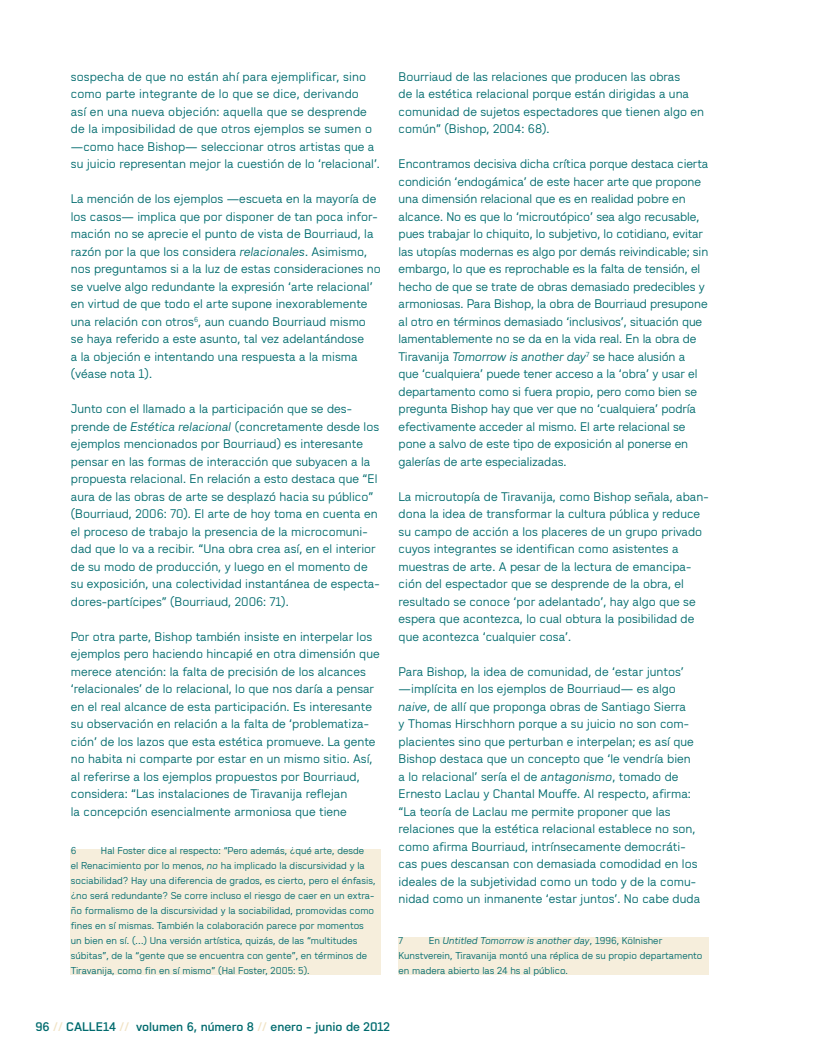
<style>
.page{position:relative;width:815px;height:1063px;background:#fff}
.page>*{position:absolute;margin:0;border:0;box-sizing:border-box;transform-origin:0 0}
.t1{font:12.5px/17.5px "Wedding Sans";color:#006b6e}
.t2{font:500 12.5px "Wedding Sans";color:#006b6e}
.t3{font:10px/15px "Wedding Sans";color:#006b6e}
.s1{font-style:italic}
.s2{font-style:inherit}
.s3{color:#f1e3c5}
</style>
<div class="page">
<div style="left:399px;top:937px;width:310px;height:37px;background:#f6eedc"></div>
<div style="left:71px;top:849px;width:310px;height:125px;background:#f6eedc"></div>
<p class="t1" style="left:71px;top:68px;width:311px">sospecha de que no están ahí para ejemplificar, sino como parte integrante de lo que se dice, derivando<br>así en una nueva objeción: aquella que se desprende de la imposibilidad de que otros ejemplos se sumen o —como hace Bishop— seleccionar otros artistas que a su juicio representan mejor la cuestión de lo ‘relacional’.</p>
<p class="t1" style="left:71px;top:190px;width:312px">La mención de los ejemplos —escueta en la mayoría de los casos— implica que por disponer de tan poca infor&shy;mación no se aprecie el punto de vista de Bourriaud, la razón por la que los considera <span class="s1">relacionales</span>. Asimismo, nos preguntamos si a la luz de estas consideraciones no se vuelve algo redundante la expresión ‘arte relacional’ en virtud de que todo el arte supone inexorablemente una relación con otros<sup>6</sup>, aun cuando Bourriaud mismo se haya referido a este asunto, tal vez adelantándose<br>a la objeción e intentando una respuesta a la misma (véase nota 1).</p>
<p class="t1" style="left:71px;top:400px;width:310px">Junto con el llamado a la participación que se des&shy;prende de <span class="s1">Estética relacional</span> (concretamente desde los ejemplos mencionados por Bourriaud) es interesante pensar en las formas de interacción que subyacen a la propuesta relacional. En relación a esto destaca que “El aura de las obras de arte se desplazó hacia su público” (Bourriaud, 2006: 70). El arte de hoy toma en cuenta en el proceso de trabajo la presencia de la microcomuni&shy;dad que lo va a recibir. “Una obra crea así, en el interior de su modo de producción, y luego en el momento de su exposición, una colectividad instantánea de especta&shy;dores-partícipes” (Bourriaud, 2006: 71).</p>
<p class="t1" style="left:71px;top:628px;width:310px">Por otra parte, Bishop también insiste en interpelar los ejemplos pero haciendo hincapié en otra dimensión que merece atención: la falta de precisión de los alcances ‘relacionales’ de lo relacional, lo que nos daría a pensar en el real alcance de esta participación. <span class="s2">E</span>s interesante su observación en relación a la falta de ‘problematiza&shy;ción’ de los lazos que esta estética promueve. La gente no habita ni comparte por estar en un mismo sitio. Así, al referirse a los ejemplos propuestos por Bourriaud, considera: “Las instalaciones de Tiravanija reflejan<br>la concepción esencialmente armoniosa que tiene</p>
<p class="t3" style="left:71px;top:843px;width:7px">6</p>
<p class="t3" style="left:71px;top:843px;width:306px;text-indent:30px">Hal Foster dice al respecto: “Pero además, ¿qué arte, desde<br>el Renacimiento por lo menos, <span class="s1">no</span> ha implicado la discursividad y la sociabilidad? Hay una diferencia de grados, es cierto, pero el énfasis, ¿no será redundante? Se corre incluso el riesgo de caer en un extra&shy;ño formalismo de la discursividad y la sociabilidad, promovidas como fines en sí mismas. También la colaboración parece por momentos un bien en sí. (…) Una versión artística, quizás, de las “multitudes súbitas”, de la “gente que se encuentra con gente”, en términos de Tiravanija, como fin en sí mismo” (Hal Foster, 2005: 5).</p>
<p class="t1" style="left:399px;top:68px;width:307px">Bourriaud de las relaciones que producen las obras<br>de la estética relacional porque están dirigidas a una comunidad de sujetos espectadores que tienen algo en común” (Bishop, 2004: 68).</p>
<p class="t1" style="left:399px;top:155px;width:311px">Encontramos decisiva dicha crítica porque destaca cierta condición ‘endogámica’ de este hacer arte que propone una dimensión relacional que es en realidad pobre en alcance. No es que lo ‘microutópico’ sea algo recusable, pues trabajar lo chiquito, lo subjetivo, lo cotidiano, evitar las utopías modernas es algo por demás reivindicable; sin embargo, lo que es reprochable es la falta de tensión, el hecho de que se trate de obras demasiado predecibles y armoniosas. Para Bishop, la obra de Bourriaud presupone al otro en términos demasiado ‘inclusivos’, situación que lamentablemente no se da en la vida real. En la obra de Tiravanija <span class="s1">Tomorrow is another day</span><sup>7</sup> se hace alusión a que ‘cualquiera’ puede tener acceso a la ‘obra’ y usar el departamento como si fuera propio, pero como bien se pregunta Bishop hay que ver que no ‘cualquiera’ podría efectivamente acceder al mismo. El arte relacional se pone a salvo de este tipo de exposición al ponerse en galerías de arte especializadas.</p>
<p class="t1" style="left:399px;top:488px;width:312px">La microutopía de Tiravanija, como Bishop señala, aban&shy;dona la idea de transformar la cultura pública y reduce su campo de acción a los placeres de un grupo privado cuyos integrantes se identifican como asistentes a muestras de arte. A pesar de la lectura de emancipa&shy;ción del espectador que se desprende de la obra, el resultado se conoce ‘por adelantado’, hay algo que se espera que acontezca, lo cual obtura la posibilidad de que acontezca ‘cualquier cosa’.</p>
<p class="t1" style="left:399px;top:663px;width:303px">Para Bishop, la idea de comunidad, de ‘estar juntos’ —implícita en los ejemplos de Bourriaud— es algo <span class="s1">naive</span>, de allí que proponga obras de Santiago Sierra<br>y Thomas Hirschhorn porque a su juicio no son com&shy;placientes sino que perturban e interpelan; es así que Bishop destaca que un concepto que ‘le vendría bien a lo relacional’ sería el de <span class="s1">antagonismo</span>, tomado de Ernesto Laclau y Chantal Mouffe. Al respecto, afirma: “La teoría de Laclau me permite proponer que las relaciones que la estética relacional establece no son, como afirma Bourriaud, intrínsecamente democráti&shy;cas pues descansan con demasiada comodidad en los ideales de la subjetividad como un todo y de la comu&shy;nidad como un inmanente ‘estar juntos’. No cabe duda</p>
<p class="t3" style="left:399px;top:933px;width:6px">7</p>
<p class="t3" style="left:399px;top:933px;width:305px;text-indent:30px">En <span class="s1">Untitled Tomorrow is another day</span>, 1996, Kölnisher<br>Kunstverein, Tiravanija montó una réplica de su propio departamento en madera abierto las 24 hs al público.</p>
<p class="t2" style="left:35px;top:1020px;width:356px">96 <span class="s3">//</span> CALLE14 <span class="s3">//</span> volumen 6, número 8 <span class="s3">//</span> enero - junio de 2012</p>
</div>
